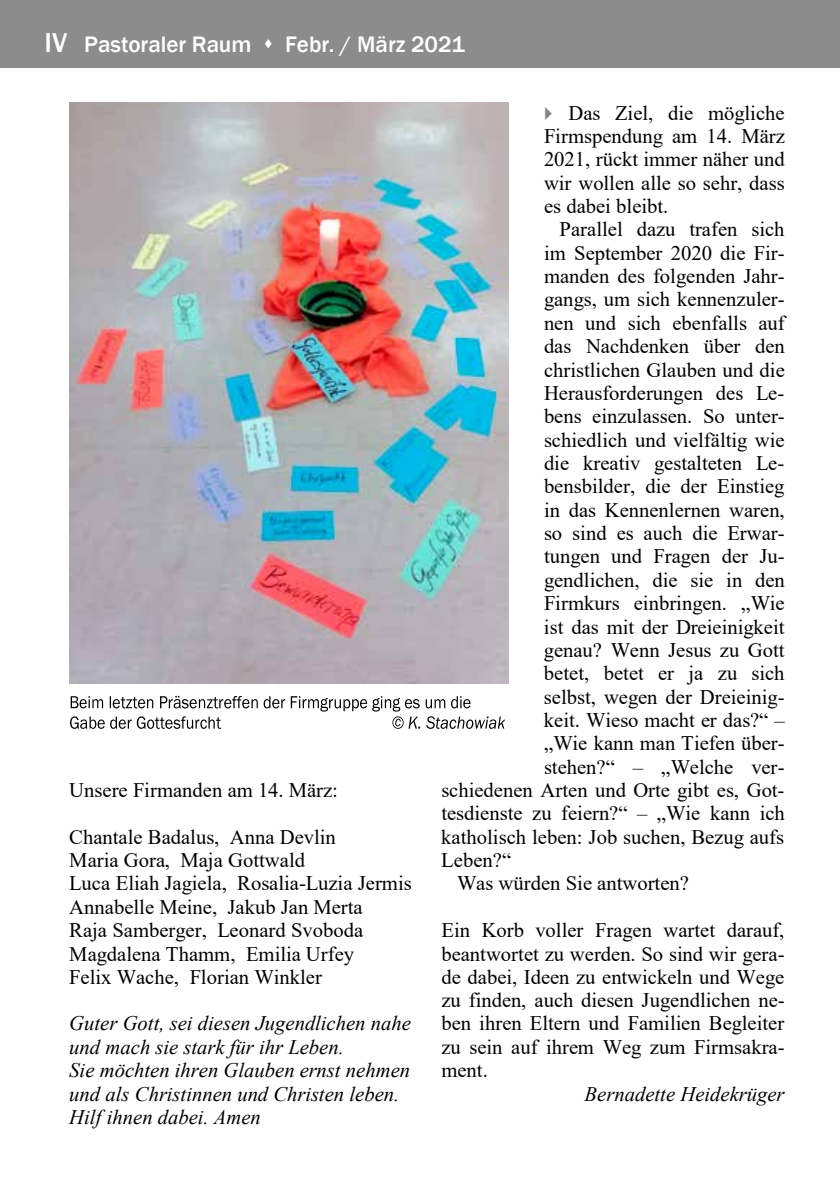
<style>
.page{position:relative;width:840px;height:1191px;background:#fff}
.page>*{position:absolute;margin:0;border:0;box-sizing:border-box;transform-origin:0 0}
.t1{font:500 23px "Franklin Gothic";color:#fff}
.t2{font:20.6px/23.4px "Times New Roman";color:#000;text-align:justify}
.t3{font:italic 20.6px/23.4px "Times New Roman";color:#000}
.s1{font-size:28px}
.s2{font-family:"Gentium Basic";font-weight:700;font-size:24px}
</style>
<div class="page">
<div style="left:0;top:0;width:839px;height:68px;background:#8c8c8c"></div>
<svg style="left:70px;top:696px;width:435px;height:33px"></svg>
<img style="left:69px;top:102px;width:439px;height:582px">
<p class="t1" style="left:45px;top:30px;width:421px"><span class="s1">IV</span><span class="s2">10</span> Pastoraler Raum ⬧ Febr. / März 2021</p>
<p class="t2" style="left:69px;top:777px;width:270px">Unsere Firmanden am 14. März:</p>
<p class="t2" style="left:69px;top:824px;width:344px;text-align:left">Chantale Badalus, Anna Devlin<br>Maria Gora, Maja Gottwald<br>Luca Eliah Jagiela, Rosalia-Luzia Jermis<br>Annabelle Meine, Jakub Jan Merta<br>Raja Samberger, Leonard Svoboda<br>Magdalena Thamm, Emilia Urfey<br>Felix Wache, Florian Winkler</p>
<p class="t3" style="left:69px;top:1011px;width:343px">Guter Gott, sei diesen Jugendlichen nahe und mach sie stark für ihr Leben.<br>Sie möchten ihren Glauben ernst nehmen und als Christinnen und Christen leben.<br>Hilf ihnen dabei. Amen</p>
<p class="t2" style="left:543px;top:100px;width:242px;text-indent:24px">Das Ziel, die mögliche Firmspendung am 14. März 2021, rückt immer näher und wir wollen alle so sehr, dass es dabei bleibt.</p>
<p class="t2" style="left:559px;top:217px;width:226px">Parallel dazu trafen sich</p>
<p class="t2" style="left:543px;top:240px;width:242px">im September 2020 die Fir-</p>
<p class="t2" style="left:543px;top:264px;width:242px">manden des folgenden Jahr-</p>
<p class="t2" style="left:543px;top:287px;width:242px">gangs, um sich kennenzuler-</p>
<p class="t2" style="left:543px;top:310px;width:242px">nen und sich ebenfalls auf</p>
<p class="t2" style="left:543px;top:334px;width:242px">das Nachdenken über den</p>
<p class="t2" style="left:543px;top:357px;width:242px">christlichen Glauben und die</p>
<p class="t2" style="left:543px;top:380px;width:242px">Herausforderungen des Le-</p>
<p class="t2" style="left:543px;top:404px;width:242px">bens einzulassen. So unter-</p>
<p class="t2" style="left:543px;top:427px;width:242px">schiedlich und vielfältig wie</p>
<p class="t2" style="left:543px;top:451px;width:242px">die kreativ gestalteten Le-</p>
<p class="t2" style="left:543px;top:474px;width:242px">bensbilder, die der Einstieg</p>
<p class="t2" style="left:543px;top:497px;width:242px">in das Kennenlernen waren,</p>
<p class="t2" style="left:543px;top:521px;width:242px">so sind es auch die Erwar-</p>
<p class="t2" style="left:543px;top:544px;width:242px">tungen und Fragen der Ju-</p>
<p class="t2" style="left:543px;top:567px;width:242px">gendlichen, die sie in den</p>
<p class="t2" style="left:543px;top:591px;width:242px">Firmkurs einbringen. „Wie</p>
<p class="t2" style="left:543px;top:614px;width:242px">ist das mit der Dreieinigkeit</p>
<p class="t2" style="left:543px;top:637px;width:242px">genau? Wenn Jesus zu Gott</p>
<p class="t2" style="left:543px;top:661px;width:242px">betet, betet er ja zu sich</p>
<p class="t2" style="left:543px;top:684px;width:242px">selbst, wegen der Dreieinig-</p>
<p class="t2" style="left:543px;top:707px;width:242px">keit. Wieso macht er das?“ –</p>
<p class="t2" style="left:543px;top:731px;width:242px">„Wie kann man Tiefen über-</p>
<p class="t2" style="left:543px;top:754px;width:242px">stehen?“ – „Welche ver-</p>
<p class="t2" style="left:441px;top:778px;width:344px">schiedenen Arten und Orte gibt es, Got-</p>
<p class="t2" style="left:441px;top:801px;width:345px">tesdienste zu feiern?“ – „Wie kann ich</p>
<p class="t2" style="left:441px;top:824px;width:344px">katholisch leben: Job suchen, Bezug aufs</p>
<p class="t2" style="left:441px;top:848px;width:71px">Leben?“</p>
<p class="t2" style="left:457px;top:871px;width:233px">Was würden Sie antworten?</p>
<p class="t2" style="left:441px;top:917px;width:345px">Ein Korb voller Fragen wartet darauf, beantwortet zu werden. So sind wir gera&shy;de dabei, Ideen zu entwickeln und Wege zu finden, auch diesen Jugendlichen ne&shy;ben ihren Eltern und Familien Begleiter zu sein auf ihrem Weg zum Firmsakra&shy;ment.</p>
<p class="t3" style="left:584px;top:1081px;width:201px">Bernadette Heidekrüger</p>
</div>
